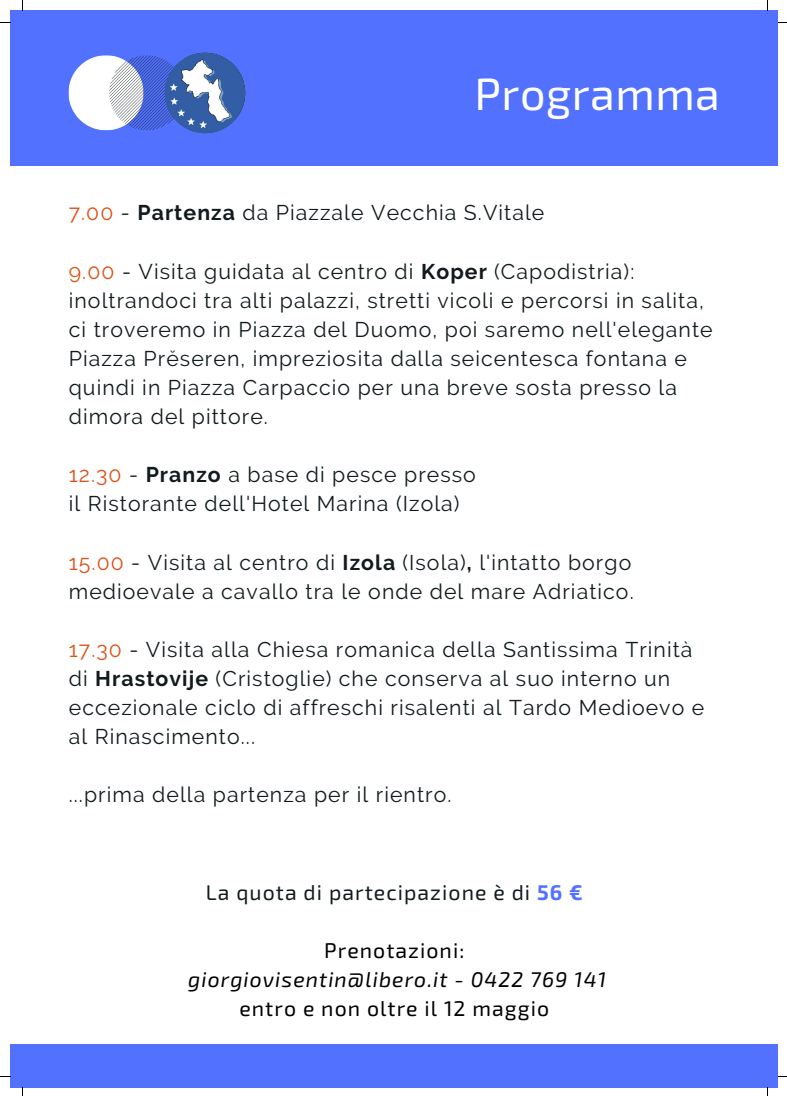
<style>
.page{position:relative;width:787px;height:1096px;background:#fff}
.page>*{position:absolute;margin:0;border:0;box-sizing:border-box;transform-origin:0 0}
.t1{font:45px "Exo 2";letter-spacing:.01em;color:#fff}
.t2{font:21.25px/29.1px "Raleway";letter-spacing:.05em;color:#111b1e}
.t3{font:21.25px "Exo 2";letter-spacing:.05em;color:#000}
.t4{font:italic 21.25px "Exo 2";letter-spacing:.05em;color:#000}
.t5{font:21.25px "Exo 2";letter-spacing:.05em;color:#111b1e}
.s1{color:#db5318}
.s2{font-weight:700}
.s3{font-weight:700;color:#5271ff}
</style>
<div class="page">
<div style="left:10px;top:10px;width:768px;height:155px;background:#5271ff"></div>
<svg style="left:68px;top:55px;width:116px;height:75px"></svg>
<div style="left:10px;top:1043px;width:768px;height:43px;background:#5271ff"></div>
<img style="left:165px;top:53px;width:80px;height:80px;border-radius:50%">
<h1 class="t1" style="left:475px;top:65px;width:247px">Programma</h1>
<p class="t2" style="left:69px;top:198px;width:477px"><span class="s1">7.00</span> - <span class="s2">Partenza</span> da Piazzale Vecchia S.Vitale</p>
<p class="t2" style="left:69px;top:256px;width:645px"><span class="s1">9.00</span> - Visita guidata al centro di <span class="s2">Koper</span> (Capodistria): inoltrandoci tra alti palazzi, stretti vicoli e percorsi in salita, ci troveremo in Piazza del Duomo, poi saremo nell'elegante Piazza Prĕseren, impreziosita dalla seicentesca fontana e quindi in Piazza Carpaccio per una breve sosta presso la dimora del pittore.</p>
<p class="t2" style="left:69px;top:460px;width:409px"><span class="s1">12.30</span> - <span class="s2">Pranzo</span> a base di pesce presso il Ristorante dell'Hotel Marina (Izola)</p>
<p class="t2" style="left:69px;top:547px;width:566px"><span class="s1">15.00</span> - Visita al centro di <span class="s2">Izola</span> (Isola)<span class="s2">,</span> l'intatto borgo medioevale a cavallo tra le onde del mare Adriatico.</p>
<p class="t2" style="left:69px;top:634px;width:637px"><span class="s1">17.30</span> - Visita alla Chiesa romanica della Santissima Trinità di <span class="s2">Hrastovije</span> (Cristoglie) che conserva al suo interno un eccezionale ciclo di affreschi risalenti al Tardo Medioevo e al Rinascimento...</p>
<p class="t2" style="left:69px;top:780px;width:384px">...prima della partenza per il rientro.</p>
<p class="t5" style="left:206px;top:878px;width:378px">La quota di partecipazione è di <span class="s3">56 €</span></p>
<p class="t3" style="left:324px;top:936px;width:142px">Prenotazioni:</p>
<p class="t4" style="left:188px;top:966px;width:419px">giorgiovisentin@libero.it - 0422 769 141</p>
<p class="t3" style="left:239px;top:995px;width:311px">entro e non oltre il 12 maggio</p>
</div>
